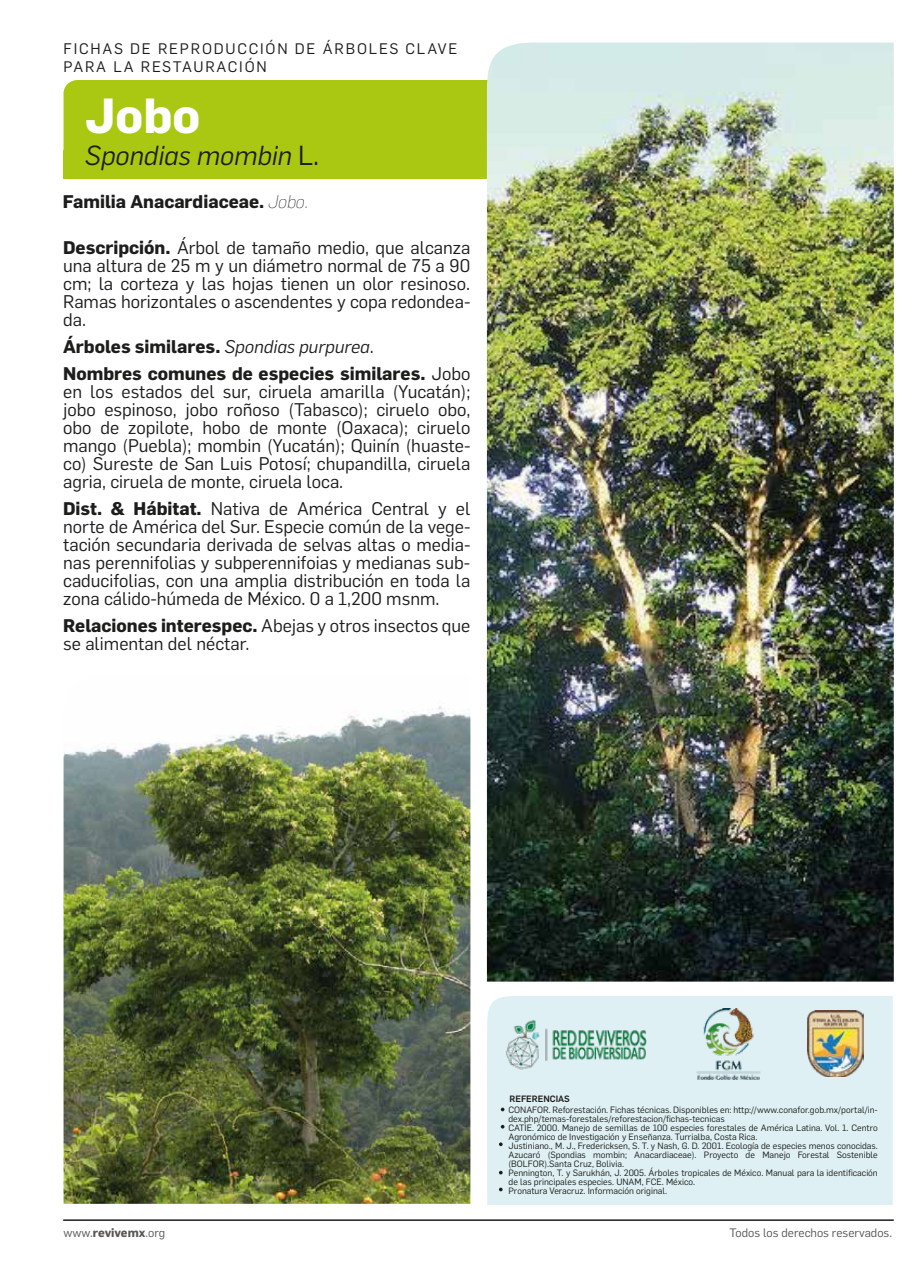
<style>
.page{position:relative;width:915px;height:1263px;background:#fff}
.page>*{position:absolute;margin:0;border:0;box-sizing:border-box;transform-origin:0 0}
.t1{font:700 48.3px "Flama";color:#fff}
.t2{font:italic 27px "Flama";color:#1d1d1b}
.t3{font:18px/18px "Flama";color:#1d1d1b;text-align:justify}
.t4{font:700 18px/27px "Flama";color:#1d1d1b}
.t5{font:15px/18px "Flama";letter-spacing:.12em;color:#1d1d1b}
.t6{font:12px "Flama";color:#575756}
.t7{font:12px "Flama";color:#585756}
.t8{font:9px/9px "Flama";color:#1d1d1b}
.t9{font:500 9px "Flama";color:#1d1d1b}
.s1{font-style:normal}
.s2{font-weight:200;font-style:italic}
.s3{font-weight:700}
.s4{font-weight:400;font-style:italic}
.s5{font-weight:400}
</style>
<div class="page">
<div style="left:63px;top:80px;width:320px;height:98px;background:#aac811;border-radius:14px"></div>
<div style="left:78px;top:80px;width:777px;height:98px;background:#aac811"></div>
<div style="left:63px;top:150px;width:91px;height:28px;background:#aac811"></div>
<img style="left:486px;top:42px;width:407px;height:939px">
<img style="left:63px;top:706px;width:407px;height:498px">
<hr style="left:63px;top:1219px;width:830px;height:2px;background:#1d1d1b">
<div style="left:487px;top:996px;width:405px;height:209px;background:#def0f3"></div>
<svg style="left:500px;top:1107px;width:4px;height:4px"></svg>
<svg style="left:500px;top:1125px;width:4px;height:3px"></svg>
<svg style="left:498px;top:1142px;width:4px;height:4px"></svg>
<svg style="left:498px;top:1171px;width:4px;height:3px"></svg>
<svg style="left:498px;top:1187px;width:4px;height:4px"></svg>
<img style="left:807px;top:1011px;width:56px;height:66px">
<img style="left:491px;top:1014px;width:169px;height:60px">
<img style="left:692px;top:1008px;width:71px;height:72px">
<p class="t5" style="left:63px;top:38px;width:395px">FICHAS DE REPRODUCCIÓN DE ÁRBOLES CLAVE<br>PARA LA RESTAURACIÓN</p>
<h1 class="t1" style="left:85px;top:81px;width:117px">Jobo</h1>
<h2 class="t2" style="left:85px;top:137px;width:236px">Spondias mombin <span class="s1">L.</span></h2>
<p class="t4" style="left:63px;top:186px;width:246px">Familia Anacardiaceae. <span class="s2">Jobo.</span></p>
<p class="t3" style="left:63px;top:238px;width:408px"><span class="s3">Descripción.</span> Árbol de tamaño medio, que alcanza una altura de 25 m y un diámetro normal de 75 a 90 cm; la corteza y las hojas tienen un olor resinoso.<br>Ramas horizontales o ascendentes y copa redondea&shy;da.</p>
<p class="t4" style="left:63px;top:332px;width:408px">Árboles similares. <span class="s4">Spondias purpurea</span><span class="s5">.<br></span>Nombres comunes de especies similares. <span class="s5">Jobo</span></p>
<p class="t3" style="left:63px;top:382px;width:408px">en los estados del sur, ciruela amarilla (Yucatán); jobo espinoso, jobo roñoso (Tabasco); ciruelo obo, obo de zopilote, hobo de monte (Oaxaca); ciruelo mango (Puebla); mombin (Yucatán); Quinín (huaste&shy;co) Sureste de San Luis Potosí; chupandilla, ciruela agria, ciruela de monte, ciruela loca.</p>
<p class="t3" style="left:63px;top:499px;width:408px"><span class="s3">Dist. &amp; Hábitat.</span> Nativa de América Central y el norte de América del Sur. Especie común de la vege&shy;tación secundaria derivada de selvas altas o media&shy;nas perennifolias y subperennifoias y medianas sub&shy;caducifolias, con una amplia distribución en toda la zona cálido-húmeda de México. 0 a 1,200 msnm.</p>
<p class="t3" style="left:63px;top:616px;width:408px"><span class="s3">Relaciones interespec.</span> Abejas y otros insectos que se alimentan del néctar.</p>
<p class="t7" style="left:63px;top:1224px;width:103px">www.<span class="s3">revivemx</span>.org</p>
<p class="t9" style="left:509px;top:1092px;width:62px">REFERENCIAS</p>
<p class="t8" style="left:508px;top:1104px;width:371px">CONAFOR. Reforestación. Fichas técnicas. Disponibles en: http://www.conafor.gob.mx/portal/in&shy;dex.php/temas-forestales/reforestacion/fichas-tecnicas<br>CATIE. 2000. Manejo de semillas de 100 especies forestales de América Latina. Vol. 1. Centro Agronómico de Investigación y Enseñanza. Turrialba, Costa Rica.<br>Justiniano., M. J., Fredericksen, S. T. y Nash, G. D. 2001. Ecología de especies menos conocidas.<br>Azucaró (Spondias mombin; Anacardiaceae). Proyecto de Manejo Forestal Sostenible (BOLFOR).Santa Cruz, Bolivia.<br>Pennington, T. y Sarukhán, J. 2005. Árboles tropicales de México. Manual para la identificación de las principales especies. UNAM, FCE. México.<br>Pronatura Veracruz. Información original.</p>
<p class="t6" style="left:729px;top:1224px;width:164px">Todos los derechos reservados.</p>
</div>
